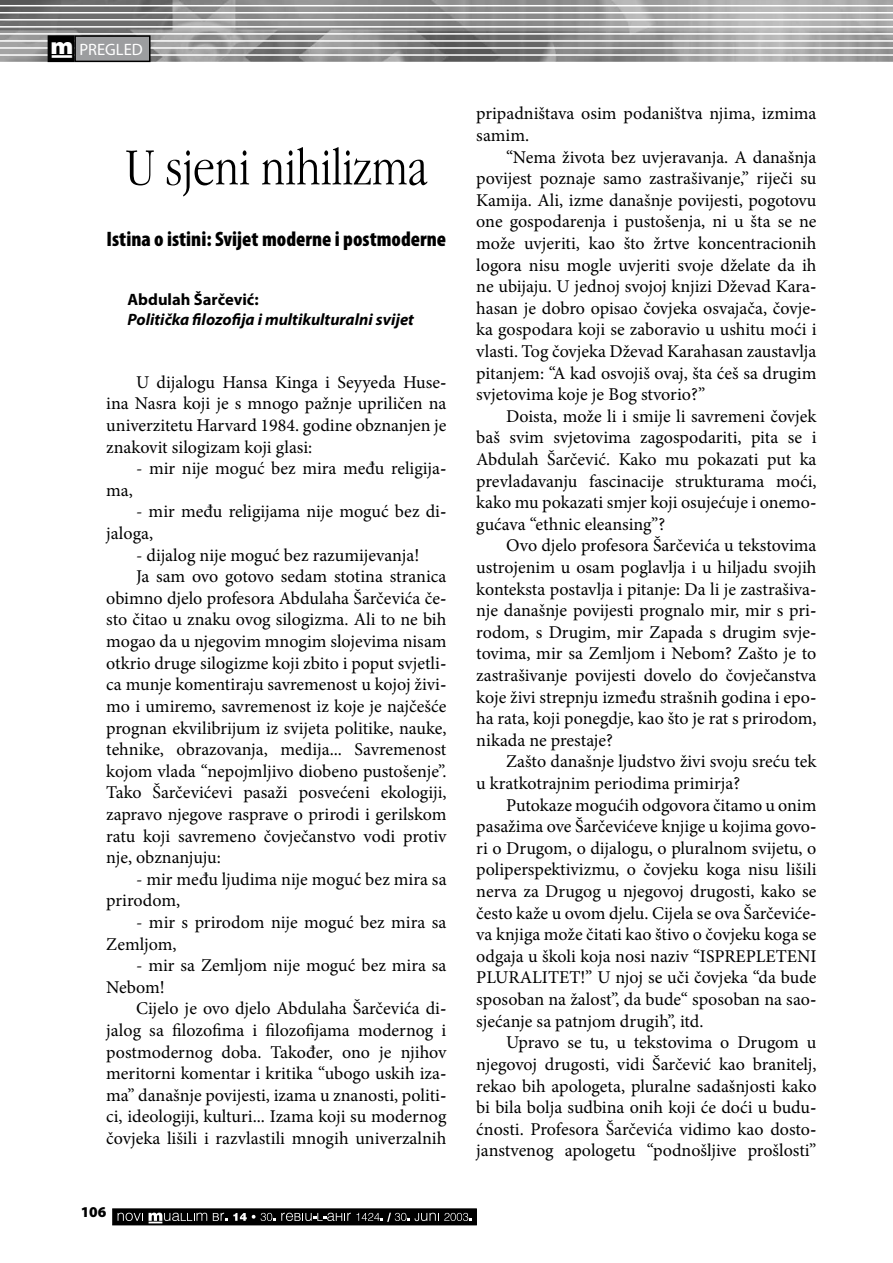
<style>
.page{position:relative;width:893px;height:1263px;background:#fff}
.page>*{position:absolute;margin:0;border:0;box-sizing:border-box;transform-origin:0 0}
.t1{font:300 54px "Apple Garamond";color:#000}
.t2{font:900 condensed 21px "Myriad Pro";color:#000}
.t3{font:18px/21.6px "Minion Pro";color:#000;text-align:justify}
.t4{font:italic 700 16.5px "Myriad Pro";color:#000}
.t5{font:700 16.5px "Myriad Pro";color:#000}
.t6{font:16.5px "Myriad Pro";color:#fff}
.t7{font:900 15px "Myriad Pro";color:#000}
.s1{font-family:"Muallim"}
</style>
<div class="page">
<img style="left:0;top:0;width:893px;height:62px">
<div style="left:112px;top:1208px;width:365px;height:18px;background:#949494"></div>
<div style="left:113px;top:1209px;width:363px;height:16px;background:#000"></div>
<div style="left:112px;top:1208px;width:365px;height:17px;border:1px solid #000"></div>
<svg style="left:118px;top:1213px;width:25px;height:8px"></svg>
<svg style="left:149px;top:1212px;width:58px;height:11px"></svg>
<svg style="left:213px;top:1213px;width:42px;height:8px"></svg>
<svg style="left:261px;top:1213px;width:211px;height:9px"></svg>
<hr style="left:0;top:5px;width:893px;height:1px;background:#fff">
<hr style="left:0;top:12px;width:893px;height:2px;background:#fff">
<hr style="left:0;top:19px;width:893px;height:2px;background:#fff">
<hr style="left:0;top:26px;width:893px;height:2px;background:#fff">
<hr style="left:0;top:33px;width:893px;height:2px;background:#fff">
<hr style="left:0;top:40px;width:893px;height:2px;background:#fff">
<hr style="left:0;top:47px;width:893px;height:2px;background:#fff">
<hr style="left:0;top:54px;width:893px;height:2px;background:#fff">
<div style="left:48px;top:36px;width:26px;height:25px;background:#000"></div>
<div style="left:48px;top:35px;width:26px;height:27px;border:2px solid #000"></div>
<div style="left:75px;top:36px;width:75px;height:25px;background:#9c9d9f"></div>
<div style="left:74px;top:35px;width:77px;height:27px;border:2px solid #000"></div>
<svg style="left:892px;top:13px;width:1px;height:43px"></svg>
<p class="t6" style="left:51px;top:39px;width:94px"><span class="s1">†</span> PREGLED</p>
<h1 class="t1" style="left:125px;top:135px;width:304px">U sjeni nihilizma</h1>
<p class="t2" style="left:107px;top:225px;width:341px">Istina o istini: Svijet moderne i postmoderne</p>
<p class="t5" style="left:128px;top:289px;width:133px">Abdulah Šarčević:</p>
<p class="t4" style="left:128px;top:309px;width:288px">Politička filozofija i multikulturalni svijet</p>
<p class="t3" style="left:106px;top:371px;width:342px;text-indent:30px">U dijalogu Hansa Kinga i Seyyeda Husei ina Nasra koji je s mnogo pažnje upriličen na univerzitetu Harvard 1984. godine obznanjen je znakovit silogizam koji glasi:</p>
<p class="t3" style="left:136px;top:458px;width:310px">- mir nije moguć bez mira među religijam</p>
<p class="t3" style="left:106px;top:479px;width:28px">ma,</p>
<p class="t3" style="left:106px;top:501px;width:340px;text-indent:30px">- mir među religijama nije moguć bez dij jaloga,</p>
<p class="t3" style="left:136px;top:544px;width:285px">- dijalog nije moguć bez razumijevanja!</p>
<p class="t3" style="left:136px;top:566px;width:312px">Ja sam ovo gotovo sedam stotina stranica</p>
<p class="t3" style="left:106px;top:587px;width:340px">obimno djelo profesora Abdulaha Šarčevića čes</p>
<p class="t3" style="left:106px;top:609px;width:342px">sto čitao u znaku ovog silogizma. Ali to ne bih</p>
<p class="t3" style="left:106px;top:631px;width:342px">mogao da u njegovim mnogim slojevima nisam</p>
<p class="t3" style="left:106px;top:652px;width:340px">otkrio druge silogizme koji zbito i poput svjetlic</p>
<p class="t3" style="left:106px;top:674px;width:340px">ca munje komentiraju savremenost u kojoj živim</p>
<p class="t3" style="left:106px;top:695px;width:342px">mo i umiremo, savremenost iz koje je najčešće</p>
<p class="t3" style="left:106px;top:717px;width:342px">prognan ekvilibrijum iz svijeta politike, nauke,</p>
<p class="t3" style="left:106px;top:739px;width:342px">tehnike, obrazovanja, medija... Savremenost</p>
<p class="t3" style="left:106px;top:760px;width:342px">kojom vlada “nepojmljivo diobeno pustošenje”.</p>
<p class="t3" style="left:106px;top:782px;width:342px">Tako Šarčevićevi pasaži posvećeni ekologiji,</p>
<p class="t3" style="left:106px;top:803px;width:342px">zapravo njegove rasprave o prirodi i gerilskom</p>
<p class="t3" style="left:106px;top:825px;width:342px">ratu koji savremeno čovječanstvo vodi protiv</p>
<p class="t3" style="left:106px;top:847px;width:116px">nje, obznanjuju:</p>
<p class="t3" style="left:106px;top:868px;width:342px;text-indent:30px">- mir među ljudima nije moguć bez mira sa prirodom,</p>
<p class="t3" style="left:106px;top:911px;width:342px;text-indent:30px">- mir s prirodom nije moguć bez mira sa<br>Zemljom,</p>
<p class="t3" style="left:106px;top:955px;width:342px;text-indent:30px">- mir sa Zemljom nije moguć bez mira sa<br>Nebom!</p>
<p class="t3" style="left:106px;top:998px;width:342px;text-indent:30px">Cijelo je ovo djelo Abdulaha Šarčevića dij jalog sa filozofima i filozofijama modernog i postmodernog doba. Također, ono je njihov meritorni komentar i kritika “ubogo uskih izam ma” današnje povijesti, izama u znanosti, politic ci, ideologiji, kulturi... Izama koji su modernog čovjeka lišili i razvlastili mnogih univerzalnih</p>
<p class="t7" style="left:81px;top:1202px;width:27px">106</p>
<p class="t3" style="left:476px;top:103px;width:342px">pripadništava osim podaništva njima, izmima samim.</p>
<p class="t3" style="left:476px;top:146px;width:342px;text-indent:30px">“Nema života bez uvjeravanja. A današnja povijest poznaje samo zastrašivanje,” riječi su Kamija. Ali, izme današnje povijesti, pogotovu one gospodarenja i pustošenja, ni u šta se ne može uvjeriti, kao što žrtve koncentracionih logora nisu mogle uvjeriti svoje dželate da ih ne ubijaju. U jednoj svojoj knjizi Dževad Karah hasan je dobro opisao čovjeka osvajača, čovjek ka gospodara koji se zaboravio u ushitu moći i vlasti. Tog čovjeka Dževad Karahasan zaustavlja pitanjem: “A kad osvojiš ovaj, šta ćeš sa drugim svjetovima koje je Bog stvorio?”</p>
<p class="t3" style="left:476px;top:405px;width:342px;text-indent:30px">Doista, može li i smije li savremeni čovjek baš svim svjetovima zagospodariti, pita se i Abdulah Šarčević. Kako mu pokazati put ka prevladavanju fascinacije strukturama moći, kako mu pokazati smjer koji osujećuje i onemog gućava “ethnic eleansing”?</p>
<p class="t3" style="left:476px;top:535px;width:342px;text-indent:30px">Ovo djelo profesora Šarčevića u tekstovima ustrojenim u osam poglavlja i u hiljadu svojih konteksta postavlja i pitanje: Da li je zastrašivan nje današnje povijesti prognalo mir, mir s prir rodom, s Drugim, mir Zapada s drugim svjet tovima, mir sa Zemljom i Nebom? Zašto je to zastrašivanje povijesti dovelo do čovječanstva koje živi strepnju između strašnih godina i epoh ha rata, koji ponegdje, kao što je rat s prirodom, nikada ne prestaje?</p>
<p class="t3" style="left:476px;top:751px;width:342px;text-indent:30px">Zašto današnje ljudstvo živi svoju sreću tek u kratkotrajnim periodima primirja?</p>
<p class="t3" style="left:476px;top:794px;width:342px;text-indent:30px">Putokaze mogućih odgovora čitamo u onim pasažima ove Šarčevićeve knjige u kojima govor ri o Drugom, o dijalogu, o pluralnom svijetu, o poliperspektivizmu, o čovjeku koga nisu lišili nerva za Drugog u njegovoj drugosti, kako se često kaže u ovom djelu. Cijela se ova Šarčevićev va knjiga može čitati kao štivo o čovjeku koga se odgaja u školi koja nosi naziv “ISPREPLETENI PLURALITET!” U njoj se uči čovjeka “da bude sposoban na žalost”, da bude“ sposoban na saos sjećanje sa patnjom drugih”, itd.</p>
<p class="t3" style="left:476px;top:1032px;width:342px;text-indent:30px">Upravo se tu, u tekstovima o Drugom u njegovoj drugosti, vidi Šarčević kao branitelj, rekao bih apologeta, pluralne sadašnjosti kako bi bila bolja sudbina onih koji će doći u buduć ćnosti. Profesora Šarčevića vidimo kao dostoj janstvenog apologetu “podnošljive prošlosti”</p>
</div>
